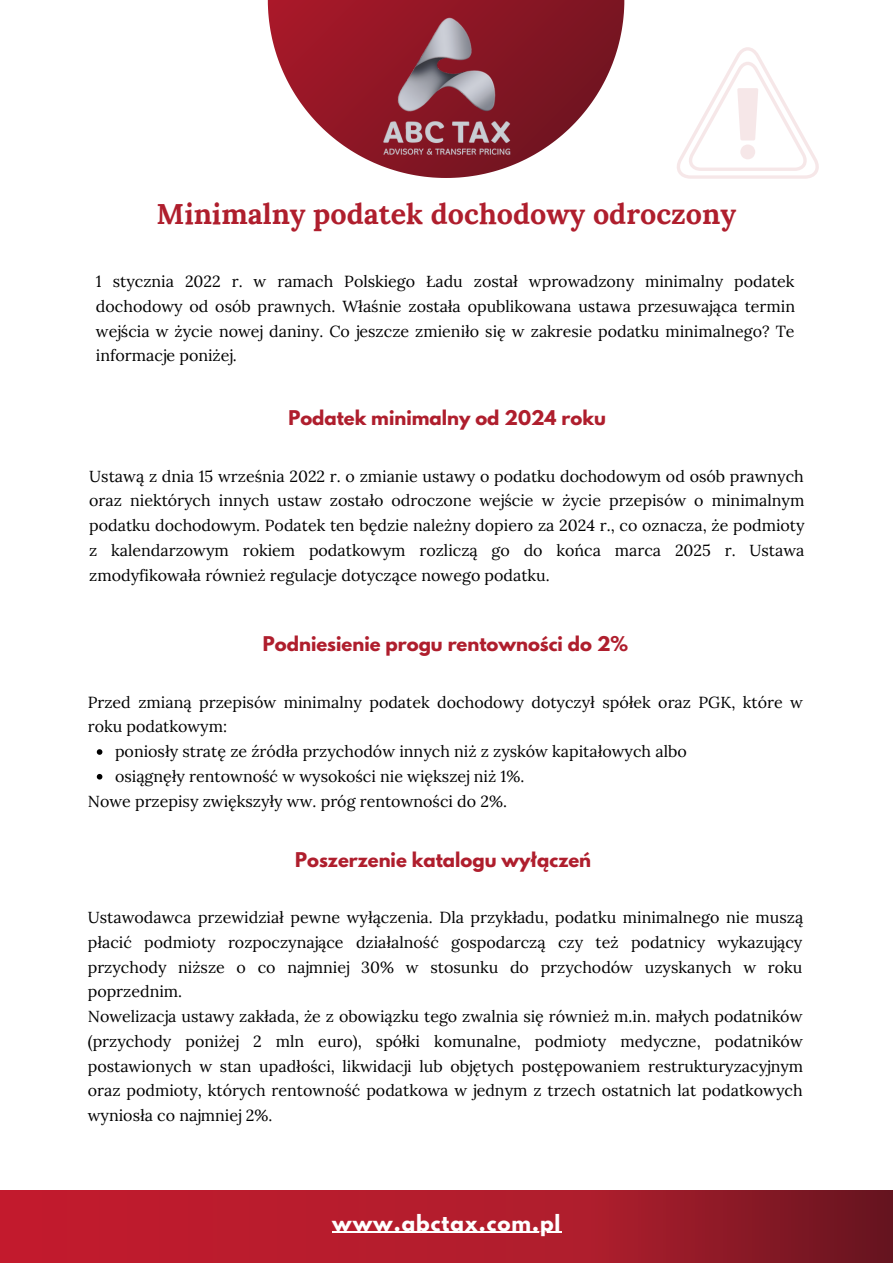
<style>
.page{position:relative;width:893px;height:1264px;background:#fff}
.page>*{position:absolute;margin:0;border:0;box-sizing:border-box;transform-origin:0 0}
.t1{font:700 28.65px "Lora";color:#af1e2d}
.t2{font:700 19.8px "League Spartan";letter-spacing:.05em;color:#fff}
.t3{font:700 18px "League Spartan";color:#af1e2d}
.t4{font:16.05px/24.8px "Lora";color:#000}
</style>
<div class="page">
<svg style="left:0;top:1190px;width:892px;height:72px;background:#a91b2b"></svg>
<svg style="left:268px;top:0;width:356px;height:178px"></svg>
<img style="left:382px;top:0;width:129px;height:154px">
<svg style="left:677px;top:47px;width:142px;height:132px"></svg>
<hr style="left:332px;top:1231px;width:200px;height:1px;background:#fff">
<svg style="left:532px;top:1231px;width:29px;height:1px"></svg>
<svg style="left:97px;top:749px;width:5px;height:5px"></svg>
<svg style="left:97px;top:774px;width:5px;height:5px"></svg>
<h1 class="t1" style="left:156px;top:195px;width:581px">Minimalny podatek dochodowy odroczony</h1>
<p class="t4" style="left:96px;top:269px;width:700px;text-align:justify">1 stycznia 2022 r. w ramach Polskiego Ładu został wprowadzony minimalny podatek dochodowy od osób prawnych. Właśnie została opublikowana ustawa przesuwająca termin wejścia w życie nowej daniny. Co jeszcze zmieniło się w zakresie podatku minimalnego? Te informacje poniżej.</p>
<p class="t3" style="left:288px;top:409px;width:319px">Podatek minimalny od 2024 roku</p>
<p class="t4" style="left:89px;top:463px;width:716px;text-align:justify">Ustawą z dnia 15 września 2022 r. o zmianie ustawy o podatku dochodowym od osób prawnych oraz niektórych innych ustaw zostało odroczone wejście w życie przepisów o minimalnym podatku dochodowym. Podatek ten będzie należny dopiero za 2024 r., co oznacza, że podmioty z kalendarzowym rokiem podatkowym rozliczą go do końca marca 2025 r. Ustawa zmodyfikowała również regulacje dotyczące nowego podatku.</p>
<p class="t3" style="left:263px;top:635px;width:367px">Podniesienie progu rentowności do 2%</p>
<p class="t4" style="left:88px;top:689px;width:716px">Przed zmianą przepisów minimalny podatek dochodowy dotyczył spółek oraz PGK, które w roku podatkowym:</p>
<p class="t4" style="left:115px;top:738px;width:573px">poniosły stratę ze źródła przychodów innych niż z zysków kapitałowych albo osiągnęły rentowność w wysokości nie większej niż 1%.</p>
<p class="t4" style="left:88px;top:788px;width:420px">Nowe przepisy zwiększyły ww. próg rentowności do 2%.</p>
<p class="t3" style="left:295px;top:850px;width:297px">Poszerzenie katalogu wyłączeń</p>
<p class="t4" style="left:88px;top:904px;width:717px">Ustawodawca przewidział pewne wyłączenia. Dla przykładu, podatku minimalnego nie muszą płacić podmioty rozpoczynające działalność gospodarczą czy też podatnicy wykazujący przychody niższe o co najmniej 30% w stosunku do przychodów uzyskanych w roku poprzednim.<br>Nowelizacja ustawy zakłada, że z obowiązku tego zwalnia się również m.in. małych podatników (przychody poniżej 2 mln euro), spółki komunalne, podmioty medyczne, podatników postawionych w stan upadłości, likwidacji lub objętych postępowaniem restrukturyzacyjnym oraz podmioty, których rentowność podatkowa w jednym z trzech ostatnich lat podatkowych wyniosła co najmniej 2%.</p>
<p class="t2" style="left:332px;top:1212px;width:230px">www.abctax.com.pl</p>
</div>
